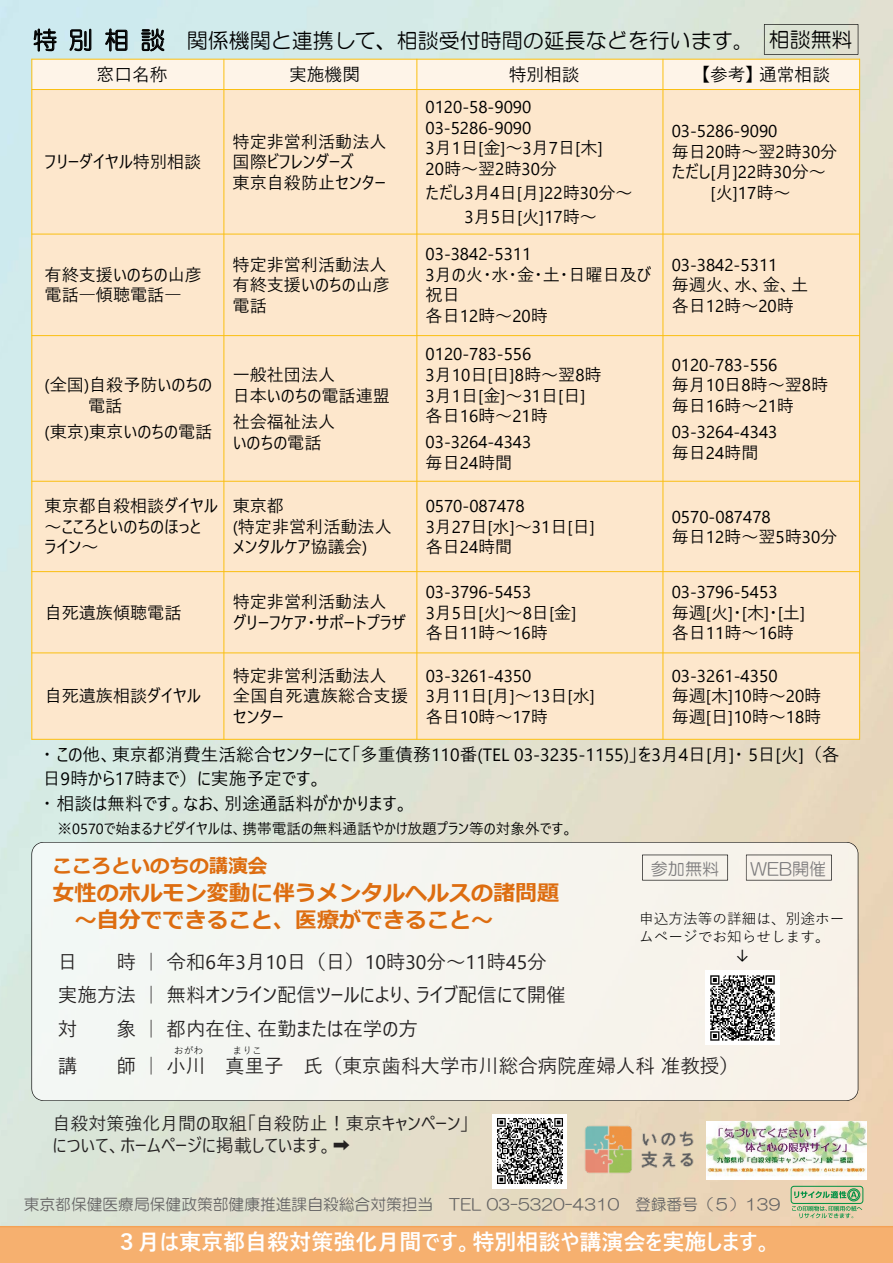
<style>
.page{position:relative;width:893px;height:1263px;background:#fff}
.page>*{position:absolute;margin:0;border:0;box-sizing:border-box;transform-origin:0 0}
.t1{font:700 22.05px/27.2px "Meiryo";color:#dd6d10}
.t2{font:700 22.05px "Yu Gothic UI";color:#fff}
.t3{font:21px "HG Maru Gothic MPRO";color:#000}
.t4{font:19.5px/33.3px "Yu Gothic UI";color:#242121}
.t5{font:700 19.5px "Meiryo";color:#dd6d10}
.t6{font:18px/21.6px "Yu Gothic UI";color:#242121}
.t7{font:17.7px/24.5px "Yu Gothic UI";color:#000}
.t8{font:17.1px/20.5px "Yu Gothic UI";color:#000}
.t9{font:17.1px "HG Maru Gothic MPRO";color:#7d7c7d}
.t10{font:15.75px "HG Maru Gothic MPRO";color:#656464}
.t11{font:14.7px "Yu Gothic UI";color:#000}
.t12{font:14.7px/17.7px "Yu Gothic";color:#000}
.t13{font:14.7px "Calibri";color:#000}
.t14{font:9.75px "Yu Gothic";color:#000}
.s1{font-size:24.45px}
</style>
<div class="page">
<img style="left:0;top:0;width:893px;height:1226px">
<div style="left:31px;top:842px;width:827px;height:259px;background:#f6f5ef"></div>
<img style="left:707px;top:1121px;width:160px;height:59px">
<div style="left:32px;top:59px;width:828px;height:31px;background:#fef4e8"></div>
<div style="left:32px;top:90px;width:828px;height:649px;background:#fde7cc"></div>
<hr style="left:224px;top:59px;width:1px;height:680px;background:#fabf11">
<hr style="left:417px;top:59px;width:1px;height:680px;background:#fabf11">
<hr style="left:663px;top:59px;width:1px;height:680px;background:#fabf11">
<hr style="left:31px;top:89px;width:829px;height:1px;background:#fabf11">
<hr style="left:31px;top:234px;width:829px;height:1px;background:#fabf11">
<hr style="left:31px;top:335px;width:829px;height:1px;background:#fabf11">
<hr style="left:31px;top:481px;width:829px;height:1px;background:#fabf11">
<hr style="left:31px;top:571px;width:829px;height:1px;background:#fabf11">
<hr style="left:31px;top:653px;width:829px;height:1px;background:#fabf11">
<hr style="left:32px;top:59px;width:1px;height:680px;background:#fabf11">
<hr style="left:859px;top:59px;width:1px;height:680px;background:#fabf11">
<hr style="left:31px;top:59px;width:829px;height:1px;background:#fabf11">
<hr style="left:31px;top:739px;width:829px;height:1px;background:#fabf11">
<svg style="left:764px;top:24px;width:94px;height:31px;background:#d2d6c8"></svg>
<svg style="left:746px;top:855px;width:86px;height:25px;background:#efebe3"></svg>
<svg style="left:642px;top:855px;width:86px;height:25px;background:#eeebe4"></svg>
<div style="left:0;top:1226px;width:893px;height:37px;background:#f6b06f"></div>
<img style="left:705px;top:971px;width:75px;height:74px">
<img style="left:493px;top:1114px;width:74px;height:74px">
<div style="left:791px;top:1186px;width:72px;height:18px;border:1px solid #009143;border-radius:3px"></div>
<svg style="left:792px;top:1188px;width:70px;height:30px;background:#b1c196"></svg>
<img style="left:583px;top:1125px;width:116px;height:49px">
<p class="t3" style="left:33px;top:30px;width:821px"><span class="s1">特別相談</span> 関係機関と連携して、相談受付時間の延長などを行います。 相談無料</p>
<p class="t7" style="left:97px;top:60px;width:72px">窓口名称</p>
<p class="t7" style="left:289px;top:60px;width:72px">実施機関</p>
<p class="t7" style="left:509px;top:60px;width:72px">特別相談</p>
<p class="t7" style="left:701px;top:60px;width:130px">【参考】通常相談</p>
<p class="t8" style="left:45px;top:149px;width:158px">フリーダイヤル特別相談</p>
<p class="t8" style="left:233px;top:129px;width:155px">特定非営利活動法人国際ビフレンダーズ<br>東京自殺防止センター</p>
<p class="t8" style="left:426px;top:94px;width:179px">0120-58-9090<br>03-5286-9090<br>3月1日[金]〜3月7日[木]<br>20時〜翌2時30分</p>
<p class="t8" style="left:426px;top:178px;width:208px;line-height:24.2px;text-align:center">ただし3月4日[月]22時30分〜<br>3月5日[火]17時〜</p>
<p class="t8" style="left:672px;top:119px;width:107px">03-5286-9090</p>
<p class="t8" style="left:672px;top:139px;width:167px">毎日20時〜翌2時30分</p>
<p class="t8" style="left:672px;top:160px;width:156px">ただし[月]22時30分〜</p>
<p class="t8" style="left:711px;top:180px;width:81px">[火]17時〜</p>
<p class="t8" style="left:45px;top:262px;width:159px">有終支援いのちの山彦電話―傾聴電話―</p>
<p class="t8" style="left:233px;top:252px;width:159px">特定非営利活動法人有終支援いのちの山彦電話</p>
<p class="t8" style="left:426px;top:242px;width:227px">03-3842-5311<br>3月の火・水・金・土・日曜日及び祝日<br>各日12時〜20時</p>
<p class="t8" style="left:672px;top:252px;width:138px">03-3842-5311<br>毎週火、水、金、土各日12時〜20時</p>
<p class="t8" style="left:88px;top:373px;width:126px;text-indent:-44px">(全国)自殺予防いのちの電話</p>
<p class="t8" style="left:45px;top:419px;width:169px">(東京)東京いのちの電話</p>
<p class="t8" style="left:233px;top:362px;width:159px">一般社団法人<br>日本いのちの電話連盟</p>
<p class="t8" style="left:233px;top:409px;width:104px">社会福祉法人いのちの電話</p>
<p class="t8" style="left:426px;top:342px;width:177px">0120-783-556<br>3月10日[日]8時〜翌8時<br>3月1日[金]〜31日[日]各日16時〜21時</p>
<p class="t8" style="left:426px;top:430px;width:107px">03-3264-4343毎日24時間</p>
<p class="t8" style="left:672px;top:352px;width:158px">0120-783-556<br>毎月10日8時〜翌8時毎日16時〜21時</p>
<p class="t8" style="left:672px;top:419px;width:107px">03-3264-4343毎日24時間</p>
<p class="t8" style="left:45px;top:493px;width:175px">東京都自殺相談ダイヤル〜こころといのちのほっと<br>ライン〜</p>
<p class="t8" style="left:233px;top:493px;width:161px">東京都<br>(特定非営利活動法人メンタルケア協議会)</p>
<p class="t8" style="left:426px;top:493px;width:171px">0570-087478<br>3月27日[水]〜31日[日]各日24時間</p>
<p class="t8" style="left:672px;top:504px;width:167px">0570-087478<br>毎日12時〜翌5時30分</p>
<p class="t8" style="left:45px;top:600px;width:138px">自死遺族傾聴電話</p>
<p class="t8" style="left:233px;top:589px;width:175px">特定非営利活動法人<br>グリーフケア・サポートプラザ</p>
<p class="t8" style="left:426px;top:579px;width:152px">03-3796-5453<br>3月5日[火]〜8日[金]各日11時〜16時</p>
<p class="t8" style="left:672px;top:579px;width:135px">03-3796-5453<br>毎週[火]・[木]・[土]各日11時〜16時</p>
<p class="t8" style="left:45px;top:684px;width:158px">自死遺族相談ダイヤル</p>
<p class="t8" style="left:233px;top:663px;width:177px">特定非営利活動法人<br>全国自死遺族総合支援センター</p>
<p class="t8" style="left:426px;top:663px;width:171px">03-3261-4350<br>3月11日[月]〜13日[水]各日10時〜17時</p>
<p class="t8" style="left:672px;top:663px;width:151px">03-3261-4350<br>毎週[木]10時〜20時毎週[日]10時〜18時</p>
<p class="t7" style="left:43px;top:740px;width:798px">・この他、東京都消費生活総合センターにて「多重債務110番(TEL 03-3235-1155)」を3月4日[月]・ 5日[火]（各日9時から17時まで）に実施予定です。<br>・相談は無料です。なお、別途通話料がかかります。</p>
<p class="t11" style="left:58px;top:815px;width:517px">※0570で始まるナビダイヤルは、携帯電話の無料通話やかけ放題プラン等の対象外です。</p>
<p class="t5" style="left:53px;top:852px;width:216px">こころといのちの講演会</p>
<p class="t1" style="left:75px;top:881px;width:486px;text-indent:-22px">⼥性のホルモン変動に伴うメンタルヘルスの諸問題〜⾃分でできること、医療ができること〜</p>
<p class="t4" style="left:58px;top:943px;width:21px">日</p>
<p class="t4" style="left:58px;top:943px;width:510px;text-indent:59px">時｜令和6年3月10日（日）10時30分〜11時45分実施方法｜無料オンライン配信ツールにより、ライブ配信にて開催対</p>
<p class="t4" style="left:117px;top:1009px;width:303px">象｜都内在住、在勤または在学の方</p>
<p class="t9" style="left:651px;top:860px;width:70px">参加無料</p>
<p class="t9" style="left:751px;top:860px;width:77px">WEB開催</p>
<p class="t12" style="left:639px;top:908px;width:207px">申込方法等の詳細は、別途ホームページでお知らせします。</p>
<p class="t13" style="left:736px;top:944px;width:15px">↓</p>
<p class="t14" style="left:174px;top:1041px;width:31px">おがわ</p>
<p class="t14" style="left:233px;top:1041px;width:31px">まりこ</p>
<p class="t4" style="left:58px;top:1046px;width:21px">講</p>
<p class="t4" style="left:117px;top:1046px;width:624px">師｜小川 真里子 氏（東京⻭科⼤学市川総合病院産婦人科准教授）</p>
<p class="t6" style="left:52px;top:1110px;width:419px">自殺対策強化月間の取組「自殺防止！東京キャンペーン」について、ホームページに掲載しています。➡</p>
<p class="t10" style="left:24px;top:1197px;width:758px">東京都保健医療局保健政策部健康推進課自殺総合対策担当 TEL 03-5320-4310 登録番号（５）139</p>
<p class="t2" style="left:116px;top:1230px;width:658px">３月は東京都自殺対策強化月間です。特別相談や講演会を実施します。</p>
</div>
